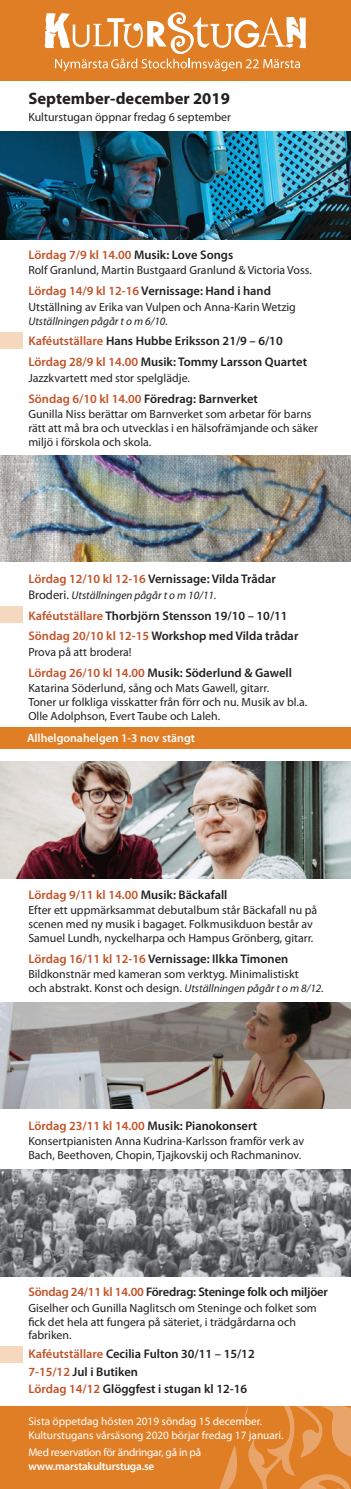
<style>
.page{position:relative;width:351px;height:1489px;background:#fff}
.page>*{position:absolute;margin:0;border:0;box-sizing:border-box;transform-origin:0 0}
.t1{font:700 16.62px "Myriad Pro";color:#231f20}
.t2{font:600 12.5px/20.9px "Myriad Pro";color:#231f20}
.t3{font:600 12.5px "Myriad Pro";color:#c25228}
.t4{font:11.88px/13.8px "Myriad Pro";color:#231f20}
.t5{font:600 11.88px "Myriad Pro";color:#fff}
.t6{font:11.25px/13.8px "Myriad Pro";color:#fff}
.t7{font:italic 11.25px "Myriad Pro";color:#231f20}
.t8{font:11.25px "Myriad Pro";letter-spacing:-.02em;color:#fff}
.t9{font:600 11.25px "Myriad Pro";letter-spacing:-.02em;color:#fff}
.s1{color:#231f20}
.s2{color:#c25228}
.s3{font-style:normal;font-size:12.5px}
.s4{font-style:italic;font-size:11.25px}
</style>
<div class="page">
<div style="left:0;top:0;width:351px;height:81px;background:#e07e26"></div>
<svg style="left:45px;top:12px;width:261px;height:59px"></svg>
<div style="left:0;top:727px;width:351px;height:21px;background:#e07e26"></div>
<div style="left:0;top:332px;width:23px;height:16px;background:#f5d8be"></div>
<div style="left:0;top:1406px;width:351px;height:82px;background:#e07e26"></div>
<svg style="left:220px;top:1406px;width:131px;height:82px"></svg>
<img style="left:0;top:761px;width:351px;height:117px">
<img style="left:0;top:131px;width:351px;height:108px">
<img style="left:0;top:1002px;width:351px;height:106px">
<img style="left:0;top:455px;width:351px;height:106px">
<img style="left:0;top:1169px;width:351px;height:107px">
<div style="left:0;top:606px;width:23px;height:16px;background:#f5d8be"></div>
<div style="left:0;top:1345px;width:23px;height:17px;background:#f5d8be"></div>
<h1 class="t1" style="left:28px;top:88px;width:203px">September-december 2019</h1>
<p class="t4" style="left:28px;top:110px;width:204px">Kulturstugan öppnar fredag 6 september</p>
<p class="t3" style="left:28px;top:247px;width:206px">Lördag 7/9 kl 14.00 <span class="s1">Musik: Love Songs</span></p>
<p class="t4" style="left:28px;top:263px;width:285px">Rolf Granlund, Martin Bustgaard Granlund &amp; Victoria Voss.</p>
<p class="t2" style="left:28px;top:280px;width:244px"><span class="s2">Lördag 14/9 kl 12-16</span> Vernissage: Hand i hand</p>
<p class="t4" style="left:28px;top:300px;width:269px">Utställning av Erika van Vulpen och Anna-Karin Wetzig</p>
<p class="t7" style="left:28px;top:314px;width:141px">Utställningen pågår t o m 6/10.</p>
<p class="t2" style="left:28px;top:330px;width:280px"><span class="s2">Kaféutställare</span> Hans Hubbe Eriksson 21/9 – 6/10<br><span class="s2">Lördag 28/9 kl 14.00</span> Musik: Tommy Larsson Quartet</p>
<p class="t4" style="left:28px;top:371px;width:163px">Jazzkvartett med stor spelglädje.</p>
<p class="t2" style="left:28px;top:387px;width:231px"><span class="s2">Söndag 6/10 kl 14.00</span> Föredrag: Barnverket</p>
<p class="t4" style="left:28px;top:407px;width:291px">Gunilla Niss berättar om Barnverket som arbetar för barns rätt att må bra och utvecklas i en hälsofrämjande och säker miljö i förskola och skola.</p>
<p class="t2" style="left:28px;top:568px;width:249px"><span class="s2">Lördag 12/10 kl 12-16</span> Vernissage: Vilda Trådar</p>
<p class="t7" style="left:28px;top:588px;width:190px"><span class="s3">Broderi.</span> Utställningen pågår t o m 10/11.</p>
<p class="t2" style="left:28px;top:604px;width:271px"><span class="s2">Kaféutställare</span> Thorbjörn Stensson 19/10 – 10/11<br><span class="s2">Söndag 20/10 kl 12-15</span> Workshop med Vilda trådar</p>
<p class="t4" style="left:28px;top:645px;width:105px">Prova på att brodera!</p>
<p class="t2" style="left:28px;top:662px;width:265px"><span class="s2">Lördag 26/10 kl 14.00</span> Musik: Söderlund &amp; Gawell</p>
<p class="t4" style="left:28px;top:681px;width:280px">Katarina Söderlund, sång och Mats Gawell, gitarr.<br>Toner ur folkliga visskatter från förr och nu. Musik av bl.a.<br>Olle Adolphson, Evert Taube och Laleh.</p>
<p class="t5" style="left:27px;top:730px;width:169px">Allhelgonahelgen 1-3 nov stängt</p>
<p class="t3" style="left:28px;top:886px;width:200px">Lördag 9/11 kl 14.00 <span class="s1">Musik: Bäckafall</span></p>
<p class="t4" style="left:28px;top:903px;width:290px">Efter ett uppmärksammat debutalbum står Bäckafall nu på scenen med ny musik i bagaget. Folkmusikduon består av<br>Samuel Lundh, nyckelharpa och Hampus Grönberg, gitarr.</p>
<p class="t2" style="left:28px;top:947px;width:261px"><span class="s2">Lördag 16/11 kl 12-16</span> Vernissage: Ilkka Timonen</p>
<p class="t4" style="left:28px;top:967px;width:297px">Bildkonstnär med kameran som verktyg. Minimalistiskt<br>och abstrakt. Konst och design. <span class="s4">Utställningen pågår t o m 8/12.</span></p>
<p class="t3" style="left:28px;top:1117px;width:230px">Lördag 23/11 kl 14.00 <span class="s1">Musik: Pianokonsert</span></p>
<p class="t4" style="left:28px;top:1133px;width:277px">Konsertpianisten Anna Kudrina-Karlsson framför verk av<br>Bach, Beethoven, Chopin, Tjajkovskij och Rachmaninov.</p>
<p class="t2" style="left:28px;top:1281px;width:301px"><span class="s2">Söndag 24/11 kl 14.00</span> Föredrag: Steninge folk och miljöer</p>
<p class="t4" style="left:28px;top:1300px;width:290px">Giselher och Gunilla Naglitsch om Steninge och folket som fick det hela att fungera på säteriet, i trädgårdarna och fabriken.</p>
<p class="t2" style="left:28px;top:1345px;width:228px;line-height:17.2px"><span class="s2">Kaféutställare</span> Cecilia Fulton 30/11 – 15/12<br><span class="s2">7-15/12</span> Jul i Butiken<br><span class="s2">Lördag 14/12</span> Glöggfest i stugan kl 12-16</p>
<p class="t6" style="left:28px;top:1414px;width:257px">Sista öppetdag hösten 2019 söndag 15 december.<br>Kulturstugans vårsäsong 2020 börjar fredag 17 januari.</p>
<p class="t8" style="left:28px;top:1445px;width:174px">Med reservation för ändringar, gå in på</p>
<p class="t9" style="left:28px;top:1458px;width:127px">www.marstakulturstuga.se</p>
</div>
